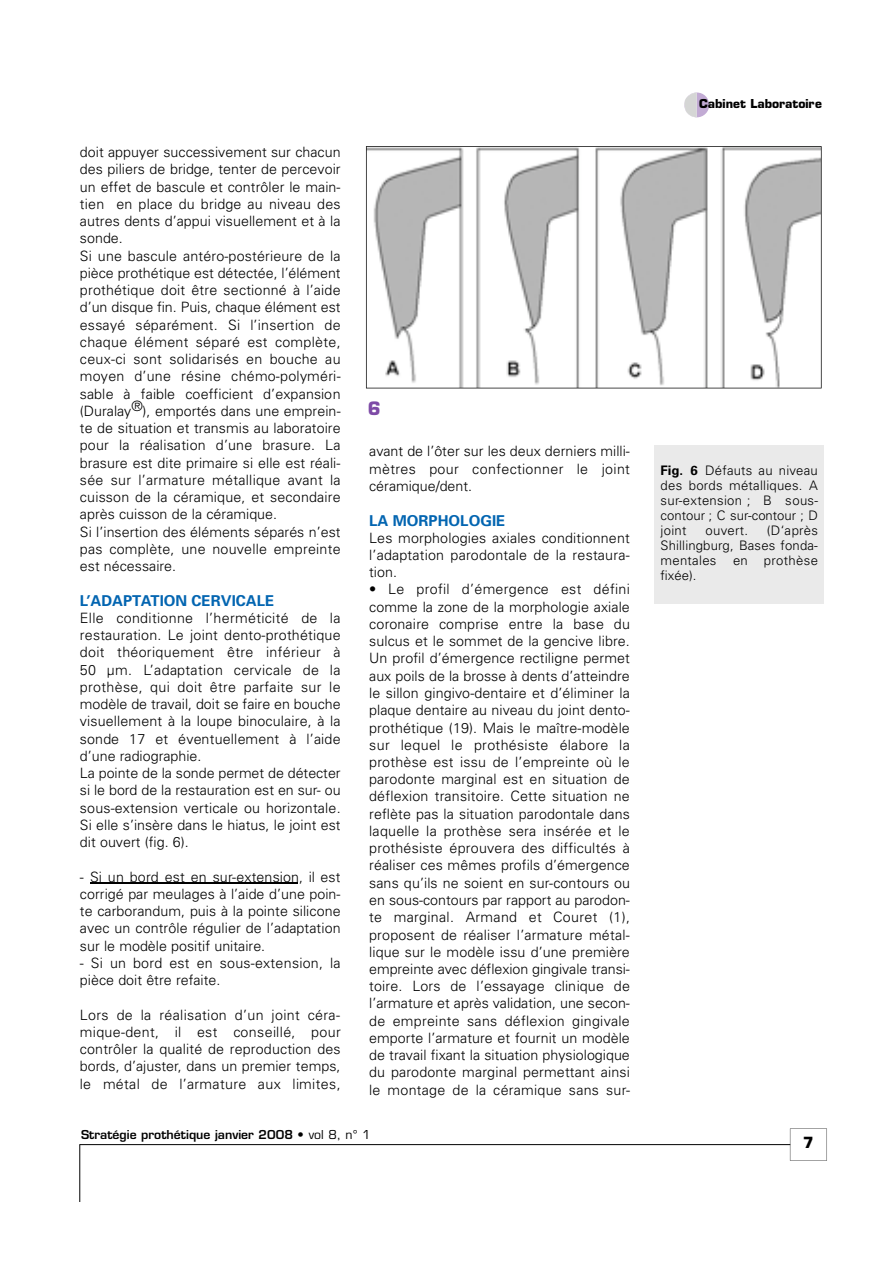
<style>
.page{position:relative;width:893px;height:1263px;background:#fff}
.page>*{position:absolute;margin:0;border:0;box-sizing:border-box;transform-origin:0 0}
.t1{font:700 18px "Eurostile";color:#7d4aa6}
.t2{font:700 15px "Univers";color:#0365b1}
.t3{font:700 15px "Eurostile";color:#000}
.t4{font:300 14.25px/17.2px "Univers";letter-spacing:.005em;color:#000;text-align:justify}
.t5{font:300 13.05px/15px "Univers";letter-spacing:.02em;color:#000;text-align:justify}
.t6{font:600 12px "Eurostile";color:#000}
.t7{font:700 12px "Eurostile";color:#000}
.s1{font-weight:400}
.s2{font-weight:700}
</style>
<div class="page">
<svg style="left:684px;top:93px;width:25px;height:24px"></svg>
<svg style="left:789px;top:1129px;width:38px;height:32px"></svg>
<hr style="left:80px;top:1144px;width:710px;height:1px;background:#000">
<hr style="left:79px;top:1144px;width:1px;height:57px;background:#000">
<hr style="left:90px;top:883px;width:143px;height:1px;background:#000">
<hr style="left:232px;top:883px;width:66px;height:1px;background:#000">
<svg style="left:366px;top:146px;width:455px;height:242px"></svg>
<div style="left:654px;top:445px;width:170px;height:158px;background:#eaeaea"></div>
<p class="t4" style="left:80px;top:145px;width:262px;text-align:left">doit appuyer successivement sur chacun des piliers de bridge, tenter de percevoir un effet de bascule et contrôler le main&shy;tien en place du bridge au niveau des autres dents d’appui visuellement et à la sonde.<br>Si une bascule antéro-postérieure de la pièce prothétique est détectée, l’élément prothétique doit être sectionné à l’aide d’un disque fin. Puis, chaque élément est essayé séparément. Si l’insertion de chaque élément séparé est complète, ceux-ci sont solidarisés en bouche au moyen d’une résine chémo-polyméri&shy;sable à faible coefficient d’expansion (Duralay®), emportés dans une emprein&shy;te de situation et transmis au laboratoire pour la réalisation d’une brasure. La brasure est dite primaire si elle est réali&shy;sée sur l’armature métallique avant la cuisson de la céramique, et secondaire après cuisson de la céramique.<br>Si l’insertion des éléments séparés n’est pas complète, une nouvelle empreinte est nécessaire.</p>
<p class="t2" style="left:80px;top:595px;width:196px">L’ADAPTATION CERVICALE</p>
<p class="t4" style="left:80px;top:610px;width:262px;text-align:left">Elle conditionne l’herméticité de la restauration. Le joint dento-prothétique doit théoriquement être inférieur à 5 0 µm. L’adaptation cervicale de la prothèse, qui doit être parfaite sur le modèle de travail, doit se faire en bouche visuellement à la loupe binoculaire, à la sonde 17 et éventuellement à l’aide d’une radiographie.<br>La pointe de la sonde permet de détecter si le bord de la restauration est en sur- ou sous-extension verticale ou horizontale.<br>Si elle s’insère dans le hiatus, le joint est dit ouvert (fig. 6).</p>
<p class="t4" style="left:80px;top:869px;width:262px">- Si un bord est en sur-extension, il est corrigé par meulages à l’aide d’une poin&shy;te carborandum, puis à la pointe silicone avec un contrôle régulier de l’adaptation sur le modèle positif unitaire.</p>
<p class="t4" style="left:80px;top:955px;width:262px">- Si un bord est en sous-extension, la pièce doit être refaite.</p>
<p class="t4" style="left:80px;top:1007px;width:262px">Lors de la réalisation d’un joint céra&shy;mique-dent, il est conseillé, pour contrôler la qualité de reproduction des bords, d’ajuster, dans un premier temps, le métal de l’armature aux limites,</p>
<p class="t1" style="left:368px;top:402px;width:14px">6</p>
<p class="t4" style="left:369px;top:444px;width:262px">avant de l’ôter sur les deux derniers milli&shy;mètres pour confectionner le joint céramique/dent.</p>
<p class="t2" style="left:369px;top:515px;width:138px">LA MORPHOLOGIE</p>
<p class="t4" style="left:369px;top:531px;width:262px">Les morphologies axiales conditionnent l’adaptation parodontale de la restaura&shy;tion.</p>
<p class="t4" style="left:369px;top:582px;width:262px">• Le profil d’émergence est défini comme la zone de la morphologie axiale coronaire comprise entre la base du sulcus et le sommet de la gencive libre.<br>Un profil d’émergence rectiligne permet aux poils de la brosse à dents d’atteindre le sillon gingivo-dentaire et d’éliminer la plaque dentaire au niveau du joint dento&shy;prothétique (19). Mais le maître-modèle sur lequel le prothésiste élabore la prothèse est issu de l’empreinte où le parodonte marginal est en situation de déflexion transitoire. Cette situation ne reflète pas la situation parodontale dans laquelle la prothèse sera insérée et le prothésiste éprouvera des difficultés à réaliser ces mêmes profils d’émergence sans qu’ils ne soient en sur-contours ou en sous-contours par rapport au parodon&shy;te marginal. Armand et Couret (1), proposent de réaliser l’armature métal&shy;lique sur le modèle issu d’une première empreinte avec déflexion gingivale transi&shy;toire. Lors de l’essayage clinique de l’armature et après validation, une secon&shy;de empreinte sans déflexion gingivale emporte l’armature et fournit un modèle de travail fixant la situation physiologique du parodonte marginal permettant ainsi le montage de la céramique sans sur-</p>
<p class="t6" style="left:81px;top:1130px;width:291px">Stratégie prothétique janvier 2008 • <span class="s1">vol 8, n° 1</span></p>
<p class="t7" style="left:699px;top:99px;width:124px">Cabinet Laboratoire</p>
<p class="t5" style="left:660px;top:464px;width:159px"><span class="s2">Fig. 6</span> Défauts au niveau des bords métalliques. A s u r-e x te n s io n ; B sous&shy;contour ; C sur-contour ; D joint</p>
<p class="t5" style="left:660px;top:524px;width:159px;text-indent:106px">(D‘après Shillingburg, Bases fonda&shy;mentales</p>
<p class="t5" style="left:705px;top:524px;width:44px">ouvert.</p>
<p class="t5" style="left:733px;top:554px;width:87px">en prothèse</p>
<p class="t5" style="left:660px;top:569px;width:37px">fixée).</p>
<p class="t3" style="left:803px;top:1136px;width:12px">7</p>
</div>
